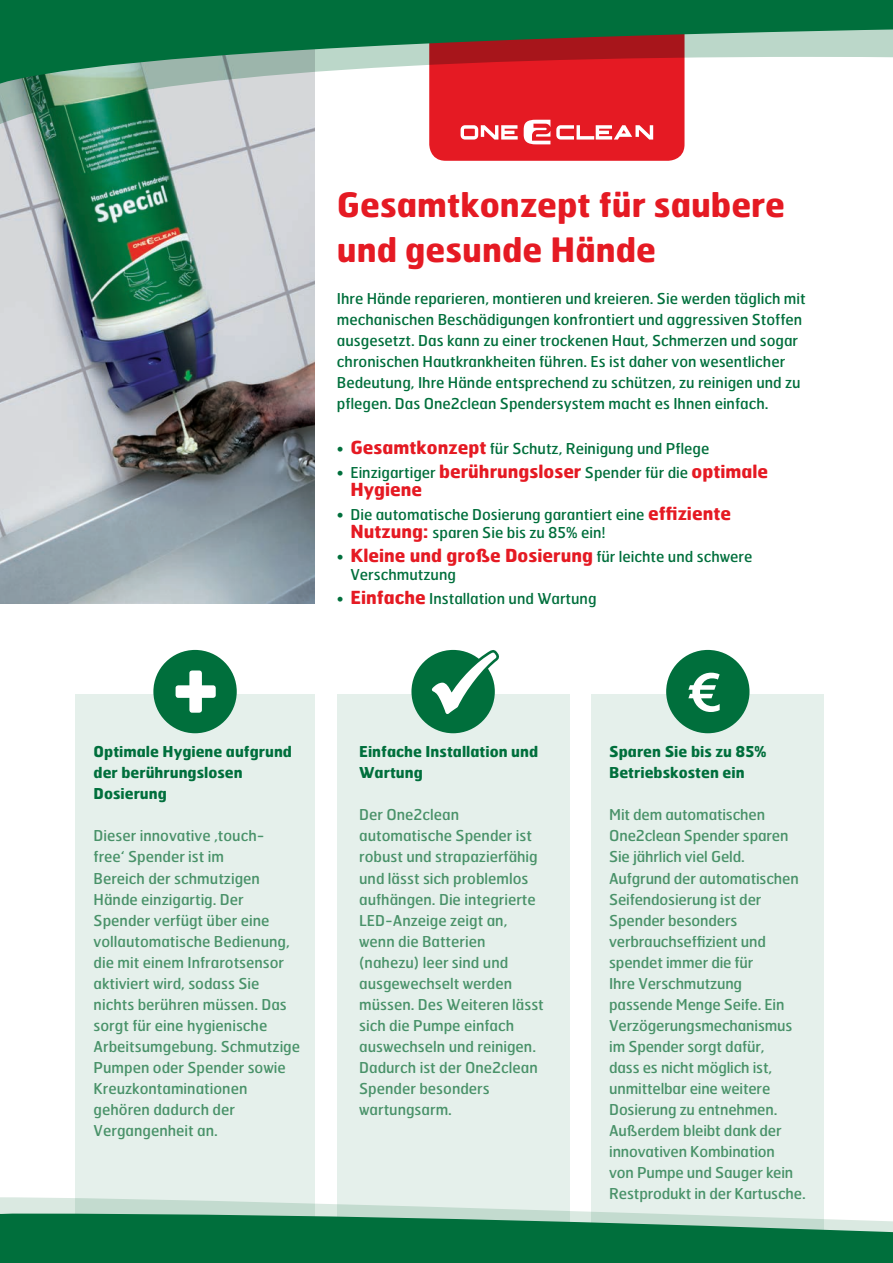
<style>
.page{position:relative;width:893px;height:1263px;background:#fff}
.page>*{position:absolute;margin:0;border:0;box-sizing:border-box;transform-origin:0 0}
.t1{font:700 57px "Euro Sans ITC";color:#fff}
.t2{font:700 33.6px/45px "Dreumex Hermes";color:#e51a23}
.t3{font:700 18px "Dreumex Hermes";color:#e51a23}
.t4{font:15px/21px "Dreumex Hermes";color:#499269}
.t5{font:15px/21px "Dreumex Hermes";color:#006f3c}
.t6{font:700 15px/21px "Dreumex Hermes";color:#006f3c}
.s1{font-weight:700;font-size:18px;color:#e51a23}
.s2{font-weight:400;font-size:15px;color:#006f3c}
</style>
<div class="page">
<img style="left:0;top:129px;width:315px;height:475px">
<div style="left:75px;top:694px;width:240px;height:569px;background:#e5f0eb"></div>
<div style="left:337px;top:694px;width:232px;height:569px;background:#e5f0eb"></div>
<div style="left:592px;top:694px;width:232px;height:569px;background:#e5f0eb"></div>
<div style="left:429px;top:0;width:255px;height:161px;background:#e51a23;border-radius:16px"></div>
<svg style="left:461px;top:129px;width:57px;height:11px"></svg>
<svg style="left:556px;top:129px;width:97px;height:11px"></svg>
<svg style="left:524px;top:129px;width:26px;height:15px"></svg>
<div style="left:666px;top:650px;width:83px;height:83px;background:#006f3c;border-radius:50%"></div>
<div style="left:153px;top:650px;width:84px;height:83px;background:#006f3c;border-radius:50%"></div>
<div style="left:189px;top:670px;width:13px;height:43px;background:#fff;border-radius:3px"></div>
<div style="left:176px;top:685px;width:40px;height:13px;background:#fff;border-radius:3px"></div>
<div style="left:411px;top:650px;width:84px;height:83px;background:#006f3c;border-radius:50%"></div>
<svg style="left:417px;top:649px;width:82px;height:80px"></svg>
<svg style="left:0;top:1193px;width:623px;height:20px"></svg>
<svg style="left:0;top:1213px;width:893px;height:50px;background:#1d7f52"></svg>
<svg style="left:0;top:89px;width:685px;height:40px"></svg>
<svg style="left:0;top:0;width:893px;height:89px;fill:#006f3c"></svg>
<p class="t6" style="left:94px;top:740px;width:200px">Optimale Hygiene aufgrund der berührungslosen<br>Dosierung</p>
<p class="t4" style="left:94px;top:824px;width:208px">Dieser innovative ‚touch-<br>free‘ Spender ist im<br>Bereich der schmutzigen<br>Hände einzigartig. Der<br>Spender verfügt über eine vollautomatische Bedienung, die mit einem Infrarotsensor aktiviert wird, sodass Sie nichts berühren müssen. Das sorgt für eine hygienische<br>Arbeitsumgebung. Schmutzige<br>Pumpen oder Spender sowie<br>Kreuzkontaminationen gehören dadurch der<br>Vergangenheit an.</p>
<h2 class="t2" style="left:337px;top:179px;width:450px">Gesamtkonzept für saubere und gesunde Hände</h2>
<p class="t5" style="left:337px;top:287px;width:470px">Ihre Hände reparieren, montieren und kreieren. Sie werden täglich mit mechanischen Beschädigungen konfrontiert und aggressiven Stoffen ausgesetzt. Das kann zu einer trockenen Haut, Schmerzen und sogar chronischen Hautkrankheiten führen. Es ist daher von wesentlicher Bedeutung, Ihre Hände entsprechend zu schützen, zu reinigen und zu pflegen. Das One2clean Spendersystem macht es Ihnen einfach.</p>
<p class="t5" style="left:337px;top:437px;width:374px">• <span class="s1">Gesamtkonzept</span> für Schutz, Reinigung und Pflege</p>
<p class="t5" style="left:337px;top:461px;width:433px">• Einzigartiger <span class="s1">berührungsloser</span> Spender für die <span class="s1">optimale</span></p>
<p class="t3" style="left:350px;top:473px;width:73px">Hygiene</p>
<p class="t5" style="left:350px;top:504px;width:382px;line-height:18px;text-indent:-14px">• Die automatische Dosierung garantiert eine <span class="s1">effiziente<br>Nutzung:</span> sparen Sie bis zu 85% ein!</p>
<p class="t3" style="left:337px;top:539px;width:417px"><span class="s2">•</span> Kleine und große Dosierung <span class="s2">für leichte und schwere</span></p>
<p class="t5" style="left:350px;top:563px;width:107px">Verschmutzung</p>
<p class="t5" style="left:337px;top:587px;width:261px">• <span class="s1">Einfache</span> Installation und Wartung</p>
<p class="t6" style="left:359px;top:740px;width:180px">Einfache Installation und<br>Wartung</p>
<p class="t4" style="left:359px;top:803px;width:186px">Der One2clean automatische Spender ist robust und strapazierfähig und lässt sich problemlos aufhängen. Die integrierte<br>LED-Anzeige zeigt an, wenn die Batterien (nahezu) leer sind und ausgewechselt werden müssen. Des Weiteren lässt sich die Pumpe einfach auswechseln und reinigen.<br>Dadurch ist der One2clean<br>Spender besonders wartungsarm.</p>
<h1 class="t1" style="left:687px;top:658px;width:37px">A</h1>
<p class="t6" style="left:609px;top:740px;width:159px">Sparen Sie bis zu 85%<br>Betriebskosten ein</p>
<p class="t4" style="left:609px;top:803px;width:198px">Mit dem automatischen<br>One2clean Spender sparen<br>Sie jährlich viel Geld.<br>Aufgrund der automatischen<br>Seifendosierung ist der<br>Spender besonders verbrauchseffizient und spendet immer die für<br>Ihre Verschmutzung passende Menge Seife. Ein<br>Verzögerungsmechanismus im Spender sorgt dafür,<br>dass es nicht möglich ist, unmittelbar eine weitere<br>Dosierung zu entnehmen.<br>Außerdem bleibt dank der innovativen Kombination<br>von Pumpe und Sauger kein<br>Restprodukt in der Kartusche.</p>
</div>
